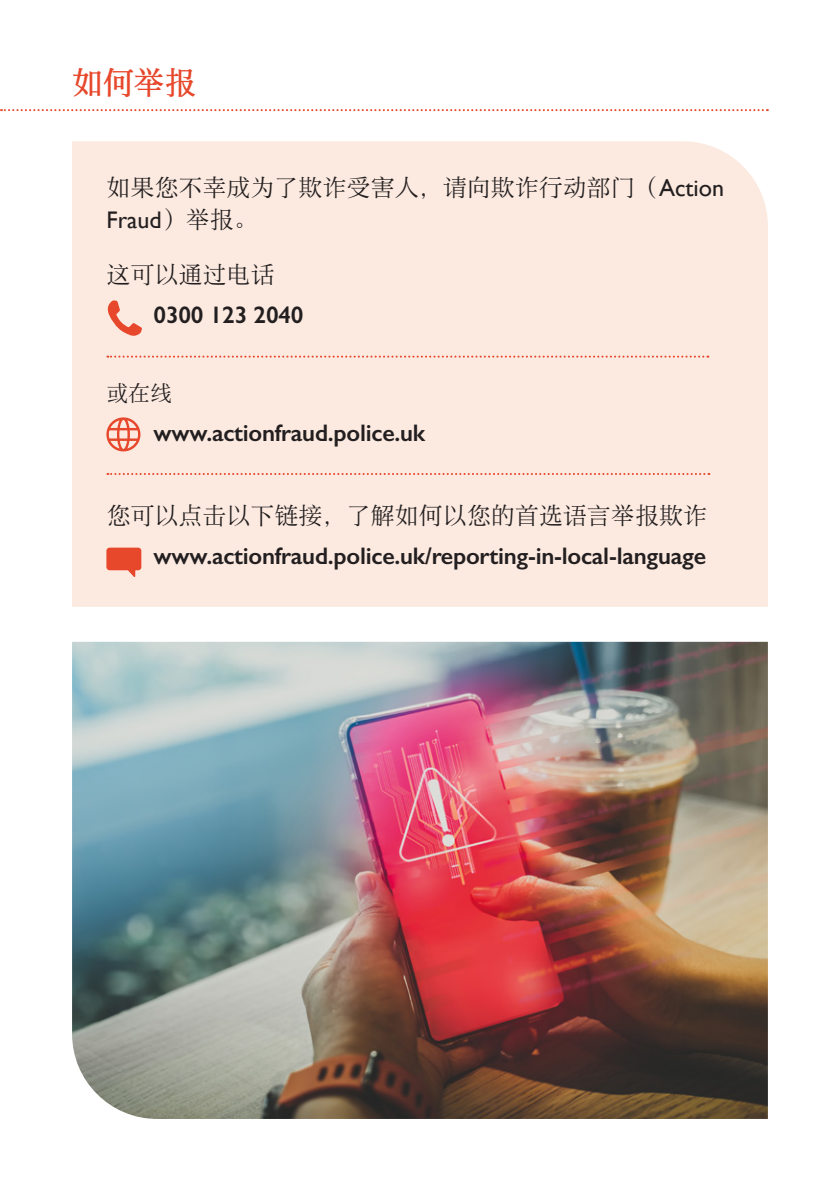
<style>
.page{position:relative;width:840px;height:1191px;background:#fff}
.page>*{position:absolute;margin:0;border:0;box-sizing:border-box;transform-origin:0 0}
.t1{font:700 32px "Sim Song";color:#e7472b}
.t2{font:600 24px "Gill Sans";letter-spacing:-.01em;color:#231f20}
.t3{font:24px/32px "Sim Song";color:#231f20}
.t4{font:22px "Sim Song";color:#231f20}
.s1{font-family:"Gill Sans"}
</style>
<div class="page">
<div style="left:72px;top:141px;width:695px;height:466px;background:#fceae0"></div>
<svg style="left:1px;top:109px;width:766px;height:2px"></svg>
<svg style="left:108px;top:300px;width:34px;height:37px"></svg>
<svg style="left:106px;top:417px;width:34px;height:34px"></svg>
<svg style="left:106px;top:547px;width:36px;height:33px"></svg>
<svg style="left:107px;top:355px;width:601px;height:2px"></svg>
<svg style="left:107px;top:473px;width:602px;height:2px"></svg>
<img style="left:72px;top:642px;width:695px;height:477px">
<p class="t1" style="left:72px;top:66px;width:126px">如何举报</p>
<p class="t3" style="left:106px;top:171px;width:619px">如果您不幸成为了欺诈受害人，请向欺诈行动部门（<span class="s1">Action<br>Fraud</span>）举报。</p>
<p class="t3" style="left:106px;top:258px;width:169px">这可以通过电话</p>
<p class="t2" style="left:153px;top:300px;width:151px">0300 123 2040</p>
<p class="t4" style="left:106px;top:381px;width:67px">或在线</p>
<p class="t2" style="left:153px;top:418px;width:273px">www.actionfraud.police.uk</p>
<p class="t3" style="left:106px;top:499px;width:601px">您可以点击以下链接，了解如何以您的首选语言举报欺诈</p>
<p class="t2" style="left:153px;top:541px;width:553px">www.actionfraud.police.uk/reporting-in-local-language</p>
</div>
